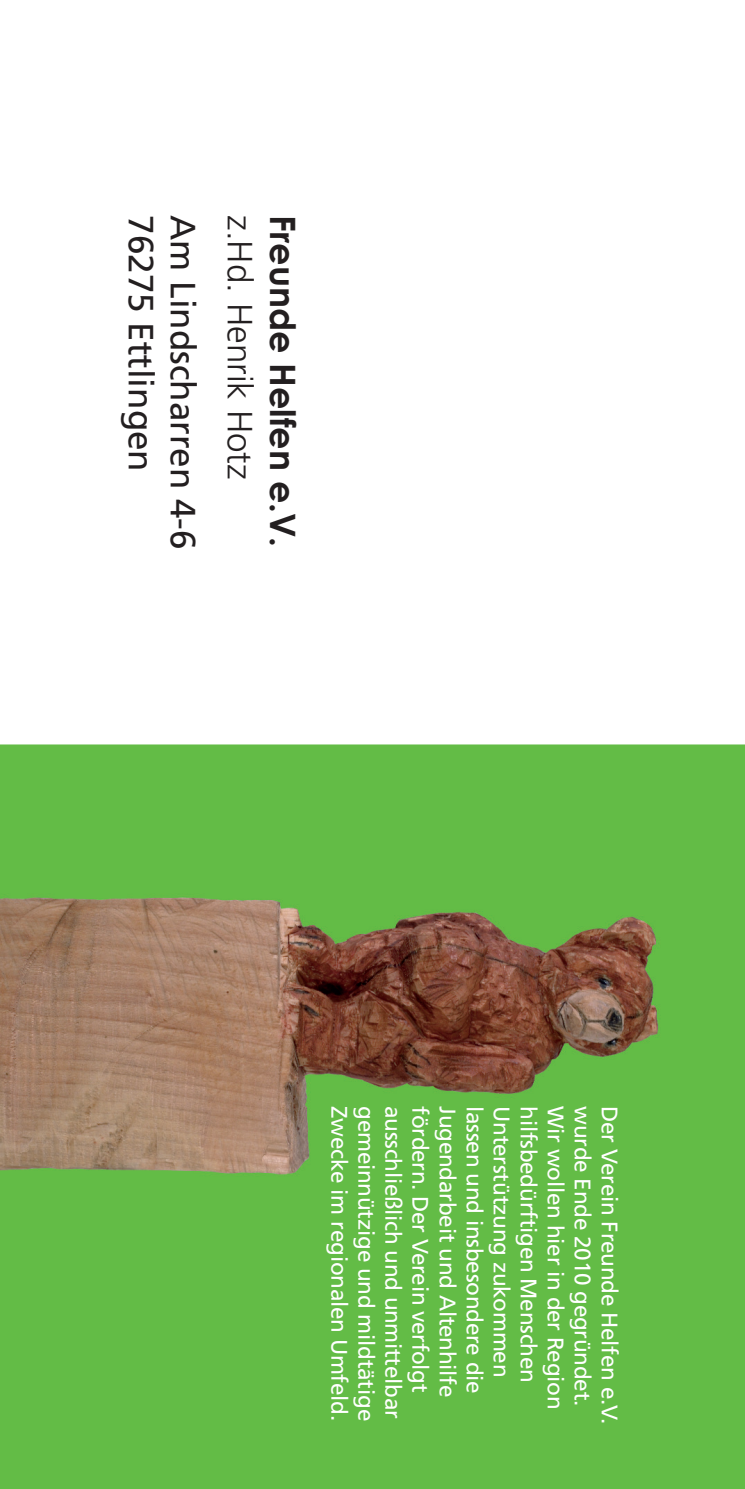
<style>
.page{position:relative;width:745px;height:1489px;background:#fff}
.page>*{position:absolute;margin:0;border:0;box-sizing:border-box;transform-origin:0 0}
.t1{font:35px "Frutiger";color:#231f20}
.t2{font:700 35px "Century Gothic";color:#231f20}
.t3{font:300 35px "Frutiger";color:#231f20}
.t4{font:22.5px "Frutiger";letter-spacing:-.01em;color:#fff}
</style>
<div class="page">
<img style="left:0;top:744px;width:744px;height:744px">
<h1 class="t1" style="left:155px;top:215px;width:258px;rotate:90deg">76275 Ettlingen</h1>
<h1 class="t1" style="left:197px;top:215px;width:336px;rotate:90deg">Am Lindscharren 4-6</h1>
<h1 class="t3" style="left:254px;top:215px;width:266px;rotate:90deg">z.Hd. Henrik Hotz</h1>
<h1 class="t2" style="left:302px;top:215px;width:333px;rotate:90deg">Freunde Helfen e.V.</h1>
<p class="t4" style="left:348px;top:1106px;width:316px;rotate:90deg">Zwecke im regionalen Umfeld.</p>
<p class="t4" style="left:375px;top:1106px;width:316px;rotate:90deg">gemeinnützige und mildtätige</p>
<p class="t4" style="left:402px;top:1106px;width:314px;rotate:90deg">ausschließlich und unmittelbar</p>
<p class="t4" style="left:429px;top:1106px;width:288px;rotate:90deg">fördern. Der Verein verfolgt</p>
<p class="t4" style="left:456px;top:1106px;width:293px;rotate:90deg">Jugendarbeit und Altenhilfe</p>
<p class="t4" style="left:483px;top:1106px;width:289px;rotate:90deg">lassen und insbesondere die</p>
<p class="t4" style="left:510px;top:1106px;width:273px;rotate:90deg">Unterstützung zukommen</p>
<p class="t4" style="left:537px;top:1106px;width:278px;rotate:90deg">hilfsbedürftigen Menschen</p>
<p class="t4" style="left:564px;top:1106px;width:305px;rotate:90deg">Wir wollen hier in der Region</p>
<p class="t4" style="left:591px;top:1106px;width:302px;rotate:90deg">wurde Ende 2010 gegründet.</p>
<p class="t4" style="left:618px;top:1106px;width:319px;rotate:90deg">Der Verein Freunde Helfen e.V.</p>
</div>
